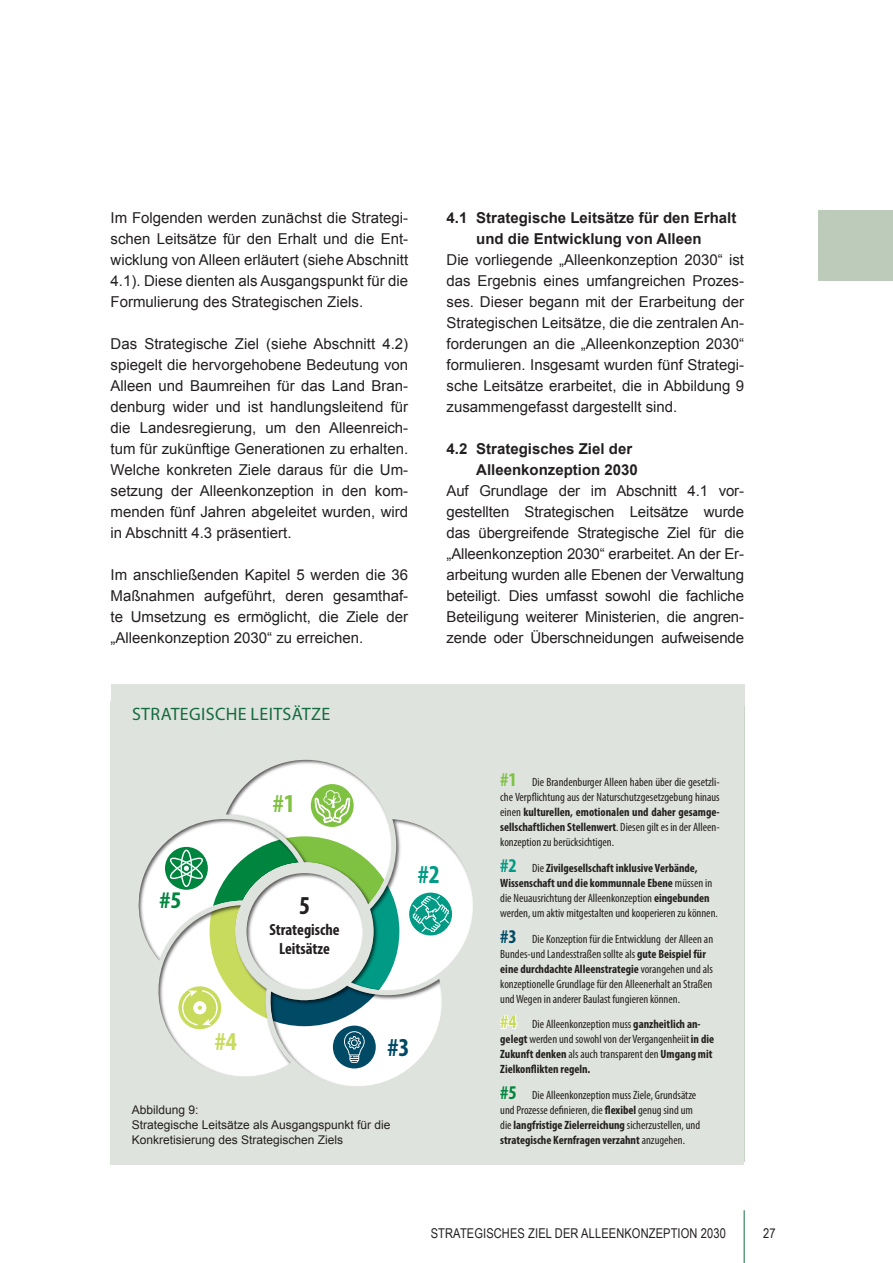
<style>
.page{position:relative;width:893px;height:1263px;background:#fff}
.page>*{position:absolute;margin:0;border:0;box-sizing:border-box;transform-origin:0 0}
.t1{font:700 condensed 25.95px "Myriad Pro";color:#009a85}
.t2{font:700 condensed 25.95px "Myriad Pro";color:#004a65}
.t3{font:700 condensed 25.95px "Myriad Pro";color:#c8db5c}
.t4{font:700 condensed 25.95px "Myriad Pro";color:#7fc241}
.t5{font:700 condensed 25.95px "Myriad Pro";color:#231f20}
.t6{font:700 condensed 24px "Myriad Pro";color:#00853f;scale:1.08 1}
.t7{font:18px "Myriad Pro";letter-spacing:.02em;color:#136d3e}
.t8{font:700 condensed 16.2px/18.3px "Myriad Pro";color:#231f20;text-align:center}
.t9{font:15px/21px "Arial";color:#231f20;text-align:justify}
.t10{font:700 15px/21px "Arial";color:#231f20;text-align:center}
.t11{font:13.5px "Arial Narrow";letter-spacing:.01em;color:#231f20}
.t12{font:condensed 12px/15px "Myriad Pro";color:#231f20}
.t13{font:12px/15px "Arial";color:#231f20}
.s1{font-weight:700;font-size:19.5px;color:#7fc241}
.s2{font-weight:700}
.s3{font-weight:700;font-size:19.5px;color:#009a85}
.s4{font-weight:700;font-size:19.5px;color:#004a65}
.s5{font-weight:700;font-size:19.5px;color:#fff}
.s6{font-weight:700;font-size:19.5px;color:#00853f}
</style>
<div class="page">
<div style="left:819px;top:210px;width:74px;height:71px;background:#bdcbbb"></div>
<hr style="left:744px;top:1210px;width:1px;height:53px;background:#136d3e">
<svg style="left:111px;top:706px;width:505px;height:445px;background:#e2e5e0"></svg>
<svg style="left:409px;top:892px;width:43px;height:43px"></svg>
<svg style="left:413px;top:896px;width:36px;height:36px"></svg>
<div style="left:333px;top:1025px;width:43px;height:43px;background:#004a65;border-radius:50%"></div>
<svg style="left:311px;top:784px;width:43px;height:43px"></svg>
<svg style="left:315px;top:787px;width:35px;height:40px"></svg>
<div style="left:165px;top:847px;width:43px;height:43px;background:#00853f;border-radius:50%"></div>
<svg style="left:167px;top:836px;width:232px;height:227px"></svg>
<div style="left:111px;top:685px;width:633px;height:21px;background:#dfe3dd"></div>
<div style="left:616px;top:706px;width:128px;height:455px;background:#dfe3dd"></div>
<div style="left:111px;top:1151px;width:633px;height:14px;background:#dfe3dd"></div>
<p class="t9" style="left:111px;top:207px;width:299px">Im Folgenden werden zunächst die Strategi&shy;schen Leitsätze für den Erhalt und die Ent&shy;wicklung von Alleen erläutert (siehe Abschnitt 4.1). Diese dienten als Ausgangspunkt für die Formulierung des Strategischen Ziels.</p>
<p class="t9" style="left:111px;top:333px;width:299px">Das Strategische Ziel (siehe Abschnitt 4.2) spiegelt die hervorgehobene Bedeutung von Alleen und Baumreihen für das Land Bran&shy;denburg wider und ist handlungsleitend für die Landesregierung, um den Alleenreich&shy;tum für zukünftige Generationen zu erhalten.<br>Welche konkreten Ziele daraus für die Um&shy;setzung der Alleenkonzeption in den kom&shy;menden fünf Jahren abgeleitet wurden, wird in Abschnitt 4.3 präsentiert.</p>
<p class="t9" style="left:111px;top:564px;width:299px">Im anschließenden Kapitel 5 werden die 36<br>Maßnahmen aufgeführt, deren gesamthaf&shy;te Umsetzung es ermöglicht, die Ziele der „Alleenkonzeption 2030“ zu erreichen.</p>
<p class="t10" style="left:446px;top:208px;width:291px">4.1 Strategische Leitsätze für den Erhalt und die Entwicklung von Alleen</p>
<p class="t9" style="left:446px;top:249px;width:299px">Die vorliegende „Alleenkonzeption 2030“ ist das Ergebnis eines umfangreichen Prozes&shy;ses. Dieser begann mit der Erarbeitung der Strategischen Leitsätze, die die zentralen An&shy;forderungen an die „Alleenkonzeption 2030“ formulieren. Insgesamt wurden fünf Strategi&shy;sche Leitsätze erarbeitet, die in Abbildung 9 zusammengefasst dargestellt sind.</p>
<p class="t10" style="left:476px;top:439px;width:163px;text-align:left;text-indent:-30px">4.2 Strategisches Ziel der<br>Alleenkonzeption 2030</p>
<p class="t9" style="left:446px;top:480px;width:299px">Auf Grundlage der im Abschnitt 4.1 vor&shy;gestellten Strategischen Leitsätze wurde das übergreifende Strategische Ziel für die „Alleenkonzeption 2030“ erarbeitet. An der Er&shy;arbeitung wurden alle Ebenen der Verwaltung beteiligt. Dies umfasst sowohl die fachliche Beteiligung weiterer Ministerien, die angren&shy;zende oder Überschneidungen aufweisende</p>
<p class="t7" style="left:132px;top:703px;width:200px">STRATEGISCHE LEITSÄTZE</p>
<h2 class="t6" style="left:159px;top:885px;width:22px">#5</h2>
<h1 class="t4" style="left:273px;top:787px;width:24px">#1</h1>
<h1 class="t5" style="left:299px;top:889px;width:13px">5</h1>
<p class="t8" style="left:269px;top:920px;width:72px">Strategische<br>Leitsätze</p>
<h1 class="t1" style="left:418px;top:858px;width:24px">#2</h1>
<h1 class="t3" style="left:215px;top:1025px;width:24px">#4</h1>
<h1 class="t2" style="left:387px;top:1031px;width:24px">#3</h1>
<p class="t13" style="left:132px;top:1102px;width:260px">Abbildung 9:<br>Strategische Leitsätze als Ausgangspunkt für die<br>Konkretisierung des Strategischen Ziels</p>
<p class="t12" style="left:500px;top:775px;width:221px;text-align:justify"><span class="s1">#1</span> Die Brandenburger Alleen haben über die gesetzli&shy;che Verpflichtung aus der Naturschutzgesetzgebung hinaus einen <span class="s2">kulturellen, emotionalen und daher gesamge&shy;sellschaftlichen Stellenwert</span>. Diesen gilt es in der Alleen&shy;konzeption zu berücksichtigen.</p>
<p class="t12" style="left:500px;top:860px;width:219px"><span class="s3">#2</span> Die <span class="s2">Zivilgesellschaft inklusive Verbände, Wissenschaft und die kommunnale Ebene</span> müssen in die Neuausrichtung der Alleenkonzeption <span class="s2">eingebunden </span>werden, um aktiv mitgestalten und kooperieren zu können.</p>
<p class="t12" style="left:500px;top:931px;width:214px"><span class="s4">#3</span> Die Konzeption für die Entwicklung der Alleen an Bundes-und Landesstraßen sollte als <span class="s2">gute Beispiel für eine durchdachte Alleenstrategie</span> vorangehen und als konzeptionelle Grundlage für den Alleenerhalt an Straßen und Wegen in anderer Baulast fungieren können.</p>
<p class="t12" style="left:500px;top:1017px;width:215px"><span class="s5">#4</span> Die Alleenkonzeption muss <span class="s2">ganzheitlich an&shy;gelegt</span> werden und sowohl von der Vergangenheiit <span class="s2">in die Zukunft denken</span> als auch transparent den <span class="s2">Umgang mit Zielkonflikten regeln.</span></p>
<p class="t12" style="left:500px;top:1087px;width:201px"><span class="s6">#5</span> Die Alleenkonzeption muss Ziele, Grundsätze und Prozesse definieren, die <span class="s2">flexibel</span> genug sind um die <span class="s2">langfristige Zielerreichung</span> sicherzustellen, und <span class="s2">strategische Kernfragen verzahnt</span> anzugehen.</p>
<p class="t11" style="left:431px;top:1223px;width:297px">STRATEGISCHES ZIEL DER ALLEENKONZEPTION 2030</p>
<p class="t11" style="left:763px;top:1223px;width:14px">27</p>
</div>
